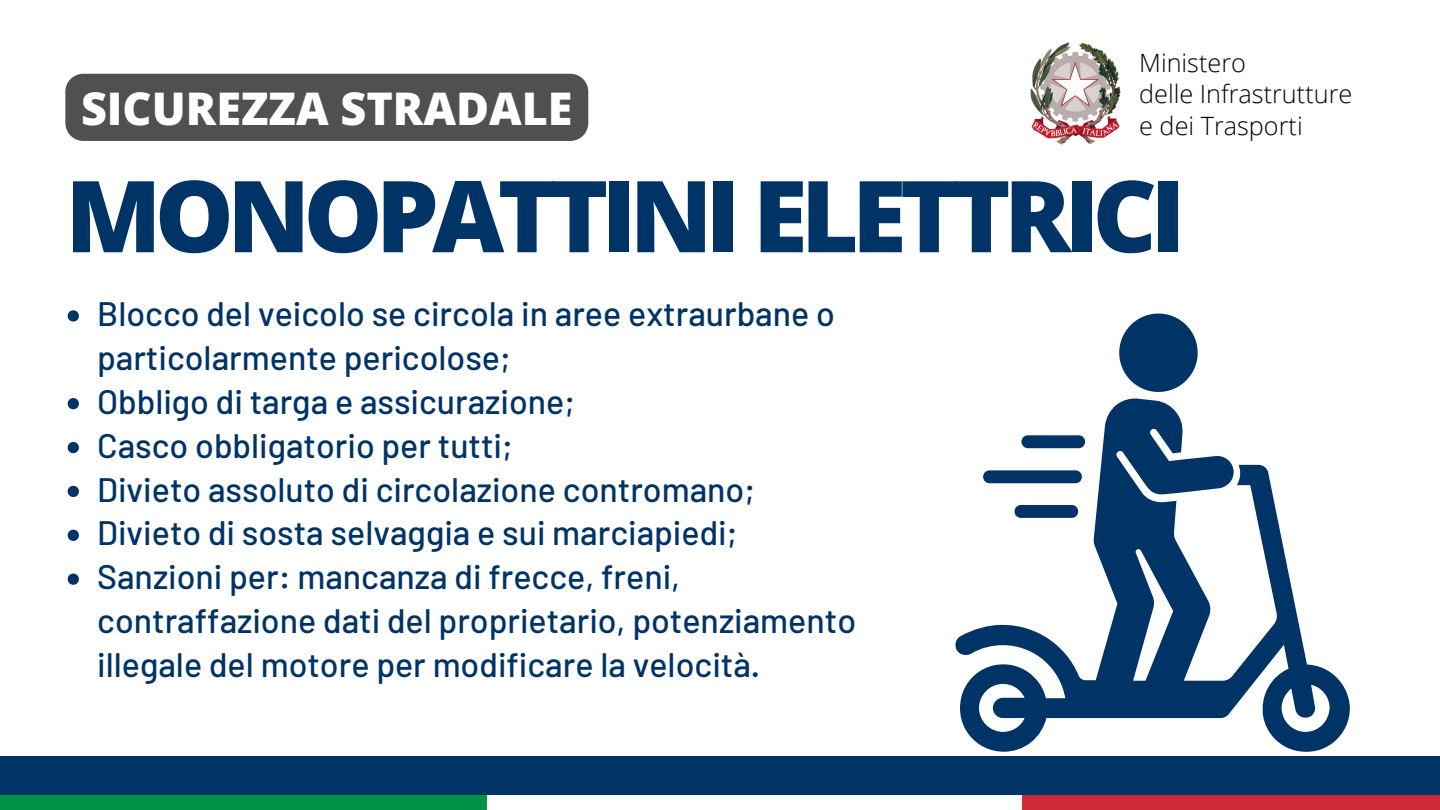
<style>
.page{position:relative;width:1440px;height:810px;background:#fff}
.page>*{position:absolute;margin:0;border:0;box-sizing:border-box;transform-origin:0 0}
.t1{font:800 99.3px "Open Sans";letter-spacing:-.065em;color:#036}
.t2{font:800 45px "Open Sans";color:#fff}
.t3{font:500 33.9px/43.8px "Barlow";color:#036}
.t4{font:300 25.2px/31.5px "Open Sans";color:#000}
</style>
<div class="page">
<div style="left:0;top:756px;width:1440px;height:54px;background:#036"></div>
<img style="left:1030px;top:43px;width:90px;height:102px">
<img style="left:0;top:796px;width:1440px;height:14px">
<div style="left:65px;top:74px;width:523px;height:67px;background:#4e5052"></div>
<svg style="left:955px;top:398px;width:395px;height:354px"></svg>
<svg style="left:1119px;top:314px;width:79px;height:78px"></svg>
<div style="left:983px;top:470px;width:99px;height:13px;background:#036;border-radius:6px"></div>
<div style="left:1015px;top:505px;width:63px;height:13px;background:#036;border-radius:6px"></div>
<div style="left:1021px;top:435px;width:64px;height:13px;background:#036;border-radius:6px"></div>
<svg style="left:68px;top:310px;width:11px;height:12px"></svg>
<svg style="left:68px;top:398px;width:11px;height:11px"></svg>
<svg style="left:68px;top:442px;width:11px;height:11px"></svg>
<svg style="left:68px;top:486px;width:11px;height:11px"></svg>
<svg style="left:68px;top:530px;width:11px;height:11px"></svg>
<svg style="left:68px;top:574px;width:11px;height:11px"></svg>
<h2 class="t2" style="left:81px;top:77px;width:493px">SICUREZZA STRADALE</h2>
<p class="t4" style="left:1139px;top:46px;width:215px">Ministero<br>delle Infrastrutture e dei Trasporti</p>
<h1 class="t1" style="left:65px;top:146px;width:1121px">MONOPATTINI ELETTRICI</h1>
<p class="t3" style="left:97px;top:291px;width:761px">Blocco del veicolo se circola in aree extraurbane o particolarmente pericolose;<br>Obbligo di targa e assicurazione;<br>Casco obbligatorio per tutti;<br>Divieto assoluto di circolazione contromano; Divieto di sosta selvaggia e sui marciapiedi; Sanzioni per: mancanza di frecce, freni, contraffazione dati del proprietario, potenziamento illegale del motore per modificare la velocità.</p>
</div>
